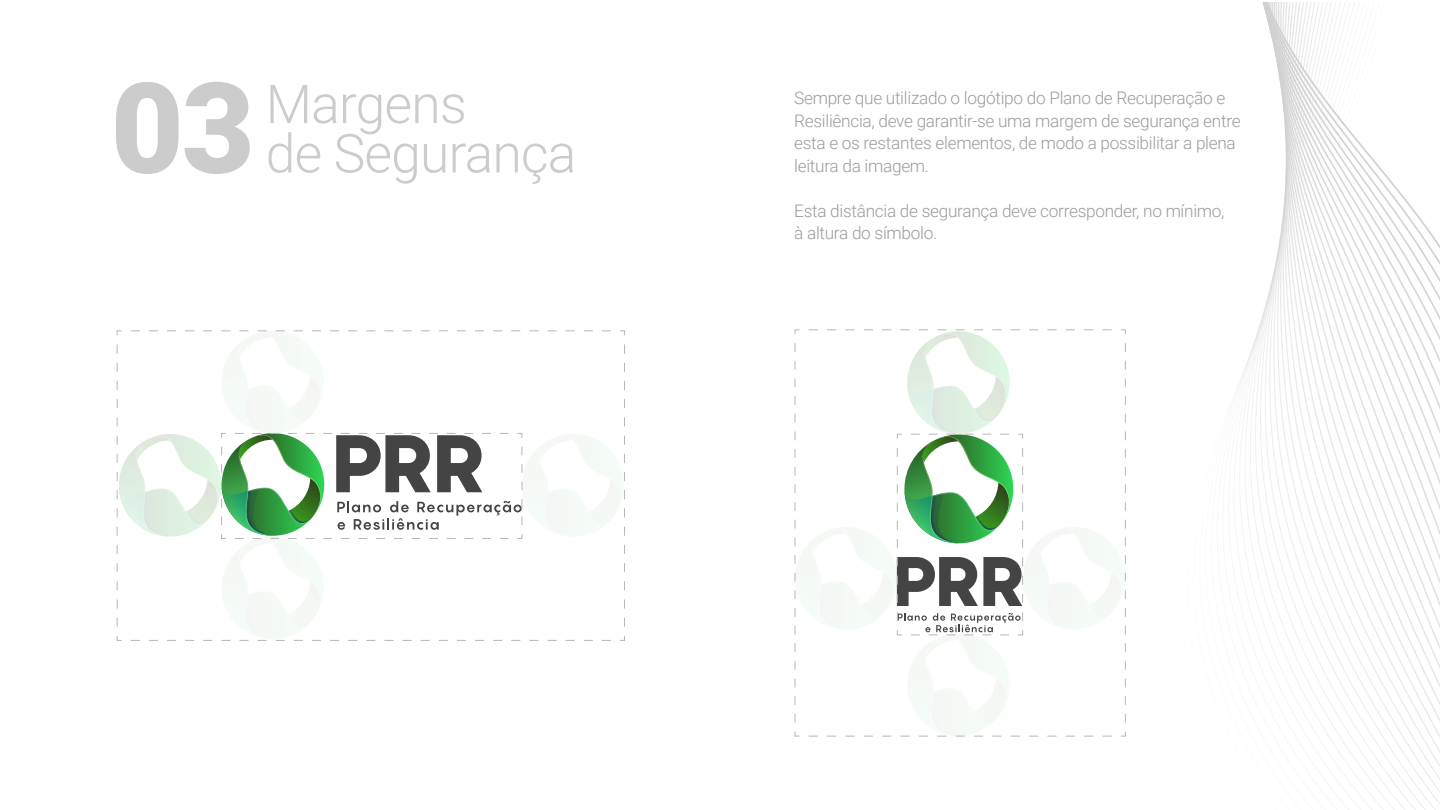
<style>
.page{position:relative;width:1440px;height:810px;background:#fff}
.page>*{position:absolute;margin:0;border:0;box-sizing:border-box;transform-origin:0 0}
.t1{font:900 126.15px "Roboto";color:#ccc}
.t2{font:300 53.62px/49.3px "Roboto";letter-spacing:-.015em;color:#ccc}
.t3{font:300 17.25px/22.5px "Roboto";letter-spacing:-.015em;color:#9b9b9b}
</style>
<div class="page">
<svg style="left:1236px;top:2px;width:204px;height:808px"></svg>
<svg style="left:116px;top:330px;width:509px;height:311px"></svg>
<svg style="left:794px;top:329px;width:332px;height:408px"></svg>
<h1 class="t1" style="left:111px;top:40px;width:145px">03</h1>
<h2 class="t2" style="left:266px;top:77px;width:312px">Margens<br>de Segurança</h2>
<p class="t3" style="left:794px;top:86px;width:448px">Sempre que utilizado o logótipo do Plano de Recuperação e Resiliência, deve garantir-se uma margem de segurança entre esta e os restantes elementos, de modo a possibilitar a plena leitura da imagem.</p>
<p class="t3" style="left:794px;top:199px;width:432px">Esta distância de segurança deve corresponder, no mínimo, à altura do símbolo.</p>
</div>
